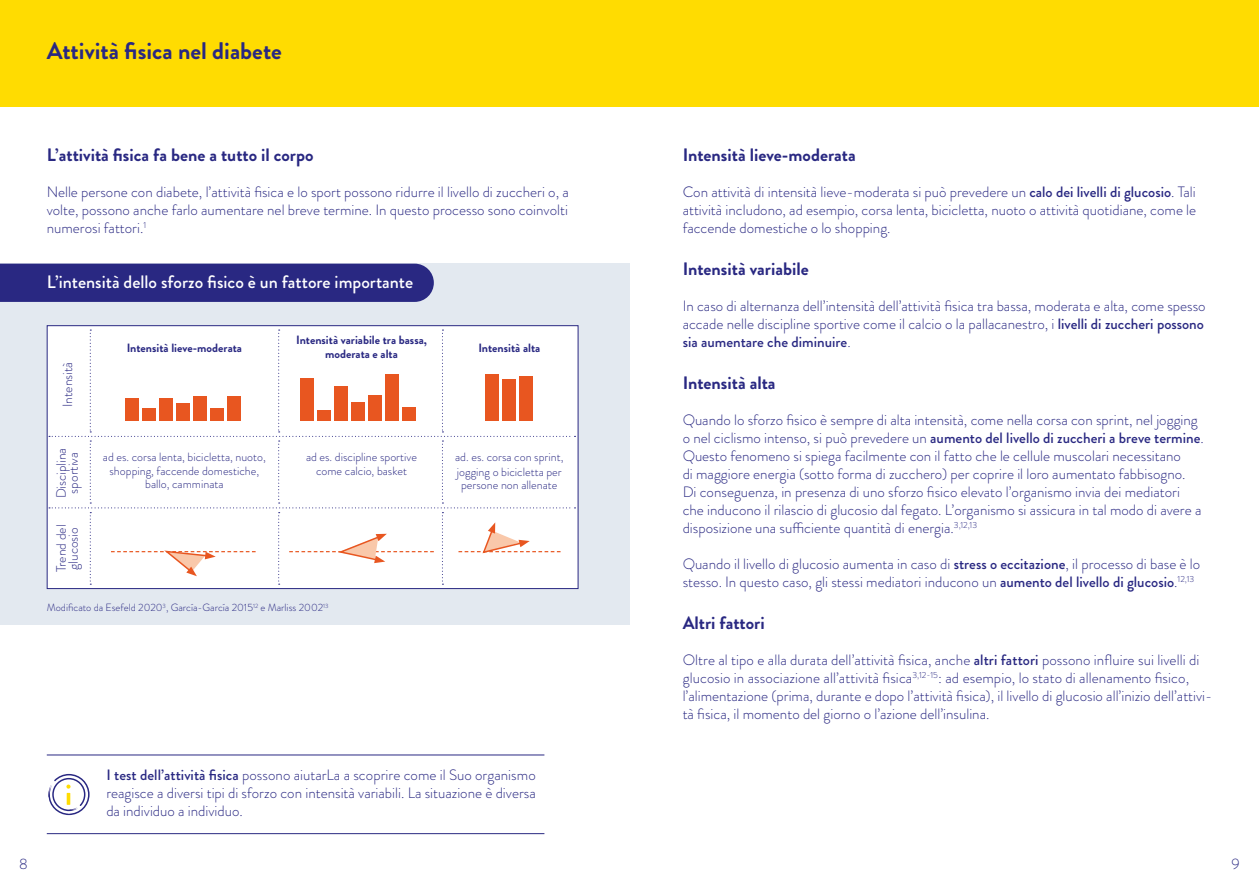
<style>
.page{position:relative;width:1259px;height:893px;background:#fff}
.page>*{position:absolute;margin:0;border:0;box-sizing:border-box;transform-origin:0 0}
.t1{font:700 24px "Brandon Grotesque";color:#292882}
.t2{font:700 18px "Brandon Grotesque";color:#292882}
.t3{font:500 18px "Brandon Grotesque";color:#fff}
.t4{font:300 15px/18px "Brandon Grotesque";color:#292882;text-align:justify}
.t5{font:300 13.5px/12px "Brandon Grotesque";color:#292882}
.t6{font:300 12px/13.5px "Brandon Grotesque";color:#292882;text-align:center}
.t7{font:700 12px/13.5px "Brandon Grotesque";color:#292882;text-align:center}
.t8{font:300 10.5px "Brandon Grotesque";color:#292882}
.s1{font-weight:500}
</style>
<div class="page">
<div style="left:0;top:0;width:629px;height:106px;background:#ffdc01"></div>
<div style="left:629px;top:0;width:630px;height:106px;background:#ffdc01"></div>
<div style="left:0;top:264px;width:629px;height:361px;background:#e3e9f0"></div>
<div style="left:47px;top:325px;width:531px;height:264px;background:#fff;border:1px solid #292882"></div>
<svg style="left:49px;top:330px;width:526px;height:255px"></svg>
<svg style="left:48px;top:774px;width:42px;height:41px"></svg>
<div style="left:0;top:264px;width:434px;height:38px;background:#292882"></div>
<hr style="left:47px;top:755px;width:497px;height:1px;background:#292882">
<hr style="left:47px;top:833px;width:497px;height:1px;background:#292882">
<h1 class="t1" style="left:47px;top:34px;width:237px">Attività fisica nel diabete</h1>
<p class="t2" style="left:47px;top:143px;width:268px">L’attività fisica fa bene a tutto il corpo</p>
<p class="t4" style="left:47px;top:183px;width:523px">Nelle persone con diabete, l’attività fisica e lo sport possono ridurre il livello di zuccheri o, a volte, possono anche farlo aumentare nel breve termine. In questo processo sono coinvolti numerosi fattori.<sup>1</sup></p>
<p class="t3" style="left:47px;top:270px;width:368px">L’intensità dello sforzo fisico è un fattore importante</p>
<p class="t5" style="left:62px;top:407px;width:47px;rotate:-90deg">Intensità</p>
<p class="t5" style="left:55px;top:498px;width:52px;text-align:center;rotate:-90deg">Disciplina sportiva</p>
<p class="t5" style="left:55px;top:572px;width:49px;rotate:-90deg">Trend del glucosio</p>
<p class="t7" style="left:127px;top:341px;width:117px">Intensità lieve-moderata</p>
<p class="t6" style="left:103px;top:450px;width:164px">ad es. corsa lenta, bicicletta, nuoto, shopping, faccende domestiche, ballo, camminata</p>
<p class="t7" style="left:296px;top:334px;width:132px">Intensità variabile tra bassa, moderata e alta</p>
<p class="t6" style="left:306px;top:450px;width:112px">ad es. discipline sportive come calcio, basket</p>
<p class="t8" style="left:47px;top:600px;width:283px">Modificato da Esefeld 2020<sup>3</sup>, García-García 2015<sup>12</sup> e Marliss 2002<sup>13</sup></p>
<p class="t7" style="left:478px;top:341px;width:63px">Intensità alta</p>
<p class="t6" style="left:455px;top:450px;width:110px">ad. es. corsa con sprint, jogging o bicicletta per persone non allenate</p>
<p class="t4" style="left:106px;top:766px;width:431px"><span class="s1">I test dell’attività fisica</span> possono aiutarLa a scoprire come il Suo organismo reagisce a diversi tipi di sforzo con intensità variabili. La situazione è diversa da individuo a individuo.</p>
<p class="t2" style="left:682px;top:143px;width:175px">Intensità lieve-moderata</p>
<p class="t4" style="left:682px;top:183px;width:515px">Con attività di intensità lieve-moderata si può prevedere un <span class="s1">calo dei livelli di glucosio</span>. Tali attività includono, ad esempio, corsa lenta, bicicletta, nuoto o attività quotidiane, come le faccende domestiche o lo shopping.</p>
<p class="t2" style="left:682px;top:257px;width:128px">Intensità variabile</p>
<p class="t4" style="left:682px;top:297px;width:524px">In caso di alternanza dell’intensità dell’attività fisica tra bassa, moderata e alta, come spesso accade nelle discipline sportive come il calcio o la pallacanestro, i <span class="s1">livelli di zuccheri possono sia aumentare che diminuire</span>.</p>
<p class="t2" style="left:682px;top:371px;width:94px">Intensità alta</p>
<p class="t4" style="left:682px;top:411px;width:523px;text-align:left">Quando lo sforzo fisico è sempre di alta intensità, come nella corsa con sprint, nel jogging o nel ciclismo intenso, si può prevedere un <span class="s1">aumento del livello di zuccheri a breve termine</span>.<br>Questo fenomeno si spiega facilmente con il fatto che le cellule muscolari necessitano<br>di maggiore energia (sotto forma di zucchero) per coprire il loro aumentato fabbisogno.<br>Di conseguenza, in presenza di uno sforzo fisico elevato l’organismo invia dei mediatori che inducono il rilascio di glucosio dal fegato. L’organismo si assicura in tal modo di avere a disposizione una sufficiente quantità di energia.<sup>3,12,13</sup></p>
<p class="t4" style="left:682px;top:555px;width:519px">Quando il livello di glucosio aumenta in caso di <span class="s1">stress o eccitazione</span>, il processo di base è lo stesso. In questo caso, gli stessi mediatori inducono un <span class="s1">aumento del livello di glucosio</span>.<sup>12,13</sup></p>
<p class="t2" style="left:682px;top:611px;width:84px">Altri fattori</p>
<p class="t4" style="left:682px;top:651px;width:531px;text-align:left">Oltre al tipo e alla durata dell’attività fisica, anche <span class="s1">altri fattori</span> possono influire sui livelli di glucosio in associazione all’attività fisica<sup>3,12-15</sup>: ad esempio, lo stato di allenamento fisico, l’alimentazione (prima, durante e dopo l’attività fisica), il livello di glucosio all’inizio dell’attivi&shy;tà fisica, il momento del giorno o l’azione dell’insulina.</p>
<p class="t4" style="left:19px;top:855px;width:10px">8</p>
<p class="t4" style="left:1231px;top:855px;width:10px">9</p>
</div>
